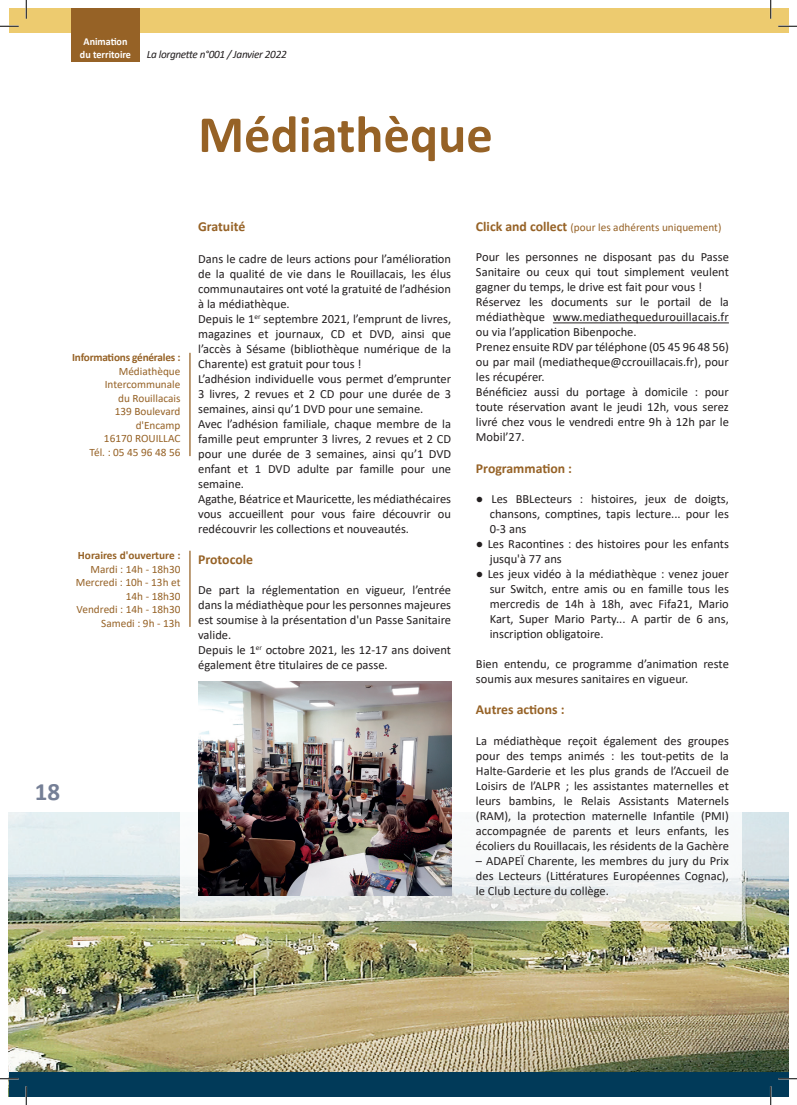
<style>
.page{position:relative;width:797px;height:1105px;background:#fff}
.page>*{position:absolute;margin:0;border:0;box-sizing:border-box;transform-origin:0 0}
.t1{font:700 52.5px "Calibri";color:#966226}
.t2{font:700 25px "Calibri";color:#757f96}
.t3{font:700 13.75px "Calibri";color:#966226}
.t4{font:12.5px/15px "Calibri";color:#231f20}
.t5{font:11.25px/13.5px "Calibri";color:#966226;text-align:right}
.t6{font:italic 11.25px "Calibri";letter-spacing:-.03em;color:#231f20}
.t7{font:700 11.25px "Calibri";letter-spacing:-.02em;color:#966226}
.t8{font:700 11.25px "Calibri";color:#966226}
.t9{font:700 10.62px/12.8px "Calibri";color:#fff;text-align:center;scale:.95 1}
.s1{font-weight:700;font-size:13.75px}
</style>
<div class="page">
<img style="left:9px;top:813px;width:779px;height:259px">
<svg style="left:180px;top:774px;width:562px;height:146px"></svg>
<hr style="left:189px;top:551px;width:1px;height:76px;background:#966226">
<hr style="left:189px;top:353px;width:1px;height:103px;background:#966226">
<hr style="left:553px;top:322px;width:176px;height:1px;background:#231f20">
<img style="left:198px;top:682px;width:253px;height:214px">
<div style="left:9px;top:9px;width:779px;height:24px;background:#edcb6f"></div>
<div style="left:9px;top:1072px;width:779px;height:24px;background:#013a59"></div>
<div style="left:71px;top:9px;width:69px;height:53px;background:#966226"></div>
<svg style="left:0;top:25px;width:19px;height:2px"></svg>
<svg style="left:778px;top:25px;width:19px;height:2px"></svg>
<svg style="left:0;top:1078px;width:19px;height:1px"></svg>
<svg style="left:778px;top:1078px;width:19px;height:1px"></svg>
<svg style="left:25px;top:0;width:2px;height:19px"></svg>
<svg style="left:25px;top:1086px;width:2px;height:19px"></svg>
<svg style="left:770px;top:0;width:1px;height:19px"></svg>
<svg style="left:770px;top:1086px;width:1px;height:19px"></svg>
<p class="t9" style="left:80px;top:35px;width:55px">Animation du territoire</p>
<p class="t6" style="left:147px;top:46px;width:141px">La lorgnette n°001 / Janvier 2022</p>
<h1 class="t1" style="left:198px;top:97px;width:296px">Médiathèque</h1>
<p class="t7" style="left:72px;top:350px;width:110px">Informations générales :</p>
<p class="t5" style="left:90px;top:364px;width:92px">Médiathèque<br>Intercommunale<br>du Rouillacais<br>139 Boulevard d'Encamp<br>16170 ROUILLAC<br>Tél. : 05 45 96 48 56</p>
<p class="t8" style="left:78px;top:547px;width:104px">Horaires d'ouverture :</p>
<p class="t5" style="left:76px;top:562px;width:106px">Mardi : 14h - 18h30<br>Mercredi : 10h - 13h et<br>14h - 18h30<br>Vendredi : 14h - 18h30<br>Samedi : 9h - 13h</p>
<p class="t3" style="left:198px;top:217px;width:49px">Gratuité</p>
<p class="t4" style="left:198px;top:251px;width:254px">Dans le cadre de leurs actions pour l’amélioration de la qualité de vie dans le Rouillacais, les élus communautaires ont voté la gratuité de l’adhésion à la médiathèque.<br>Depuis le 1<sup>er</sup> septembre 2021, l’emprunt de livres, magazines et journaux, CD et DVD, ainsi que l’accès à Sésame (bibliothèque numérique de la Charente) est gratuit pour tous !<br>L’adhésion individuelle vous permet d’emprunter 3 livres, 2 revues et 2 CD pour une durée de 3 semaines, ainsi qu’1 DVD pour une semaine.<br>Avec l’adhésion familiale, chaque membre de la famille peut emprunter 3 livres, 2 revues et 2 CD pour une durée de 3 semaines, ainsi qu’1 DVD enfant et 1 DVD adulte par famille pour une semaine.<br>Agathe, Béatrice et Mauricette, les médiathécaires vous accueillent pour vous faire découvrir ou redécouvrir les collections et nouveautés.</p>
<p class="t3" style="left:198px;top:550px;width:56px">Protocole</p>
<p class="t4" style="left:198px;top:582px;width:254px">De part la réglementation en vigueur, l’entrée dans la médiathèque pour les personnes majeures est soumise à la présentation d'un Passe Sanitaire valide.<br>Depuis le 1<sup>er</sup> octobre 2021, les 12-17 ans doivent également être titulaires de ce passe.</p>
<h2 class="t2" style="left:35px;top:774px;width:27px">18</h2>
<p class="t5" style="left:476px;top:221px;width:247px"><span class="s1">Click and collect</span> (pour les adhérents uniquement)</p>
<p class="t4" style="left:476px;top:249px;width:254px">Pour les personnes ne disposant pas du Passe Sanitaire ou ceux qui tout simplement veulent gagner du temps, le drive est fait pour vous !<br>Réservez les documents sur le portail de la médiathèque www.mediathequedurouillacais.fr ou via l’application Bibenpoche.<br>Prenez ensuite RDV par téléphone (05 45 96 48 56) ou par mail (mediatheque@ccrouillacais.fr), pour les récupérer.<br>Bénéficiez aussi du portage à domicile : pour toute réservation avant le jeudi 12h, vous serez livré chez vous le vendredi entre 9h à 12h par le Mobil’27.</p>
<p class="t3" style="left:476px;top:458px;width:98px">Programmation :</p>
<p class="t4" style="left:489px;top:491px;width:241px;text-align:justify;text-indent:-14px">● Les BBLecteurs : histoires, jeux de doigts, chansons, comptines, tapis lecture... pour les 0-3 ans</p>
<p class="t4" style="left:489px;top:536px;width:241px;text-indent:-14px">● Les Racontines : des histoires pour les enfants jusqu'à 77 ans</p>
<p class="t4" style="left:489px;top:566px;width:241px;text-align:justify;text-indent:-14px">● Les jeux vidéo à la médiathèque : venez jouer sur Switch, entre amis ou en famille tous les mercredis de 14h à 18h, avec Fifa21, Mario Kart, Super Mario Party... A partir de 6 ans, inscription obligatoire.</p>
<p class="t4" style="left:476px;top:656px;width:254px">Bien entendu, ce programme d’animation reste soumis aux mesures sanitaires en vigueur.</p>
<p class="t3" style="left:476px;top:700px;width:90px">Autres actions :</p>
<p class="t4" style="left:476px;top:733px;width:254px;text-align:justify">La médiathèque reçoit également des groupes pour des temps animés : les tout-petits de la Halte-Garderie et les plus grands de l’Accueil de Loisirs de l’ALPR ; les assistantes maternelles et leurs bambins, le Relais Assistants Maternels (RAM), la protection maternelle Infantile (PMI) accompagnée de parents et leurs enfants, les écoliers du Rouillacais, les résidents de la Gachère</p>
<p class="t4" style="left:476px;top:853px;width:254px;text-align:justify">– ADAPEÏ Charente, les membres du jury du Prix des Lecteurs (Littératures Européennes Cognac), le Club Lecture du collège.</p>
</div>
